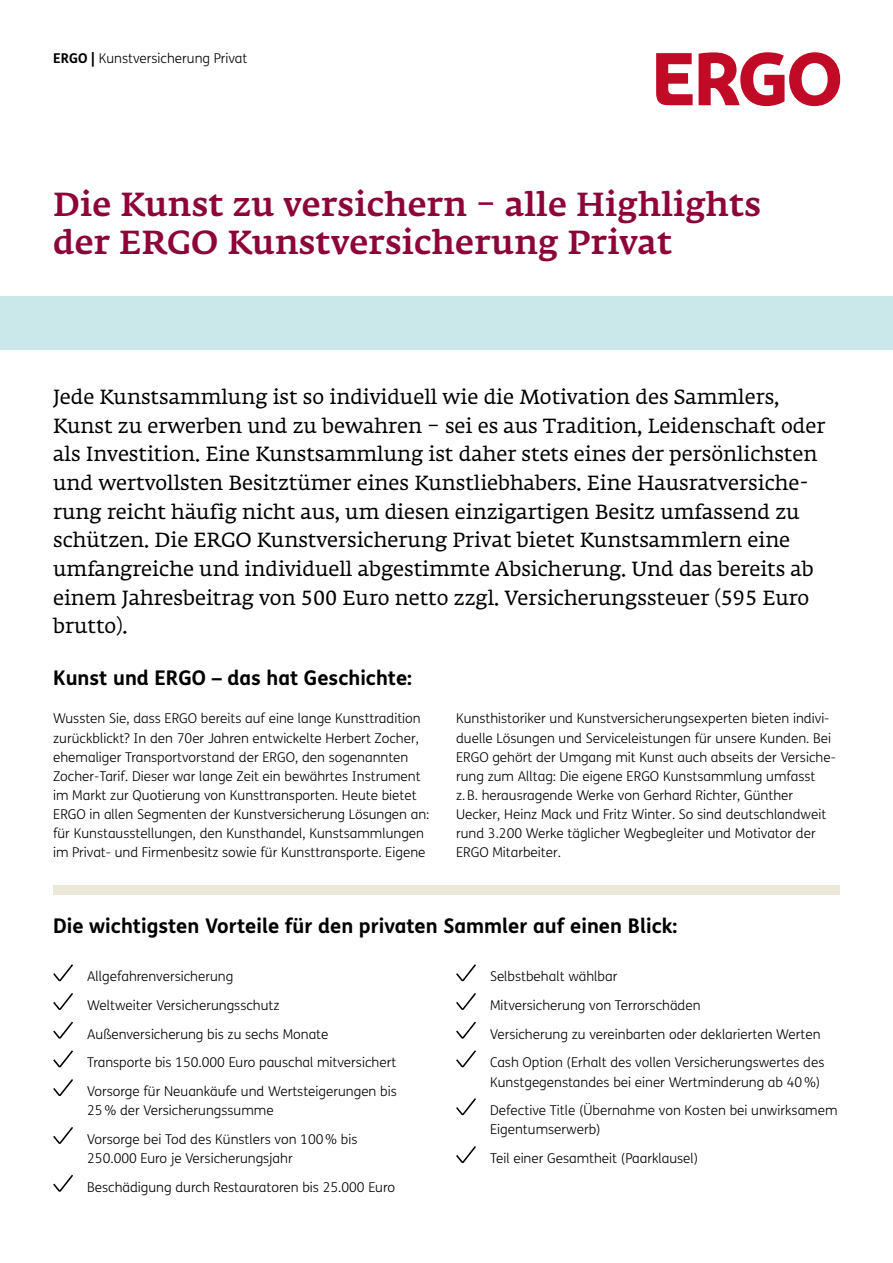
<style>
.page{position:relative;width:893px;height:1263px;background:#fff}
.page>*{position:absolute;margin:0;border:0;box-sizing:border-box;transform-origin:0 0}
.t1{font:500 33px/38.2px "Fedra Serif A Pro";letter-spacing:.01em;color:#8d0439}
.t2{font:20.25px/28.7px "Fedra Serif A Pro";color:#000}
.t3{font:700 20.25px "FS Me";color:#000}
.t4{font:300 13.5px/19.2px "FS Me";color:#000}
.s1{font-weight:700}
</style>
<div class="page">
<div style="left:0;top:297px;width:893px;height:53px;background:#cae7ea"></div>
<svg style="left:699px;top:52px;width:141px;height:54px"></svg>
<svg style="left:656px;top:53px;width:37px;height:52px"></svg>
<svg style="left:53px;top:964px;width:20px;height:17px"></svg>
<svg style="left:53px;top:993px;width:20px;height:17px"></svg>
<svg style="left:53px;top:1022px;width:20px;height:17px"></svg>
<svg style="left:53px;top:1050px;width:20px;height:17px"></svg>
<svg style="left:53px;top:1079px;width:20px;height:17px"></svg>
<svg style="left:53px;top:1127px;width:20px;height:17px"></svg>
<svg style="left:53px;top:1175px;width:20px;height:17px"></svg>
<svg style="left:456px;top:964px;width:20px;height:17px"></svg>
<svg style="left:456px;top:993px;width:20px;height:17px"></svg>
<svg style="left:456px;top:1022px;width:20px;height:17px"></svg>
<svg style="left:456px;top:1050px;width:20px;height:17px"></svg>
<svg style="left:456px;top:1098px;width:20px;height:17px"></svg>
<svg style="left:456px;top:1146px;width:20px;height:17px"></svg>
<div style="left:53px;top:885px;width:787px;height:10px;background:#ece8d8"></div>
<p class="t4" style="left:53px;top:49px;width:196px"><span class="s1">ERGO |</span> Kunstversicherung Privat</p>
<h1 class="t1" style="left:53px;top:185px;width:709px">Die Kunst zu versichern – alle Highlights der ERGO Kunstversicherung Privat</h1>
<p class="t2" style="left:53px;top:382px;width:774px">Jede Kunstsammlung ist so individuell wie die Motivation des Sammlers, Kunst zu erwerben und zu bewahren – sei es aus Tradition, Leidenschaft oder als Investition. Eine Kunstsammlung ist daher stets eines der persönlichsten und wertvollsten Besitztümer eines Kunstliebhabers. Eine Hausratversiche&shy;rung reicht häufig nicht aus, um diesen einzigartigen Besitz umfassend zu schützen. Die ERGO Kunstversicherung Privat bietet Kunstsammlern eine umfangreiche und individuell abgestimmte Absicherung. Und das bereits ab einem Jahresbeitrag von 500 Euro netto zzgl. Versicherungssteuer (595 Euro brutto).</p>
<h2 class="t3" style="left:53px;top:662px;width:360px">Kunst und ERGO – das hat Geschichte:</h2>
<p class="t4" style="left:53px;top:709px;width:378px">Wussten Sie, dass ERGO bereits auf eine lange Kunsttradition zurückblickt? In den 70er Jahren entwickelte Herbert Zocher, ehemaliger Transportvorstand der ERGO, den sogenannten Zocher-Tarif. Dieser war lange Zeit ein bewährtes Instrument im Markt zur Quotierung von Kunsttransporten. Heute bietet ERGO in allen Segmenten der Kunstversicherung Lösungen an: für Kunstausstellungen, den Kunsthandel, Kunstsammlungen im Privat- und Firmenbesitz sowie für Kunsttransporte. Eigene</p>
<p class="t4" style="left:456px;top:709px;width:381px">Kunsthistoriker und Kunstversicherungsexperten bieten indivi&shy;duelle Lösungen und Serviceleistungen für unsere Kunden. Bei ERGO gehört der Umgang mit Kunst auch abseits der Versiche&shy;rung zum Alltag: Die eigene ERGO Kunstsammlung umfasst z.B. herausragende Werke von Gerhard Richter, Günther Uecker, Heinz Mack und Fritz Winter. So sind deutschlandweit rund 3.200 Werke täglicher Wegbegleiter und Motivator der ERGO Mitarbeiter.</p>
<h2 class="t3" style="left:53px;top:910px;width:626px">Die wichtigsten Vorteile für den privaten Sammler auf einen Blick:</h2>
<p class="t4" style="left:87px;top:962px;width:311px;line-height:28.7px">Allgefahrenversicherung<br>Weltweiter Versicherungsschutz Außenversicherung bis zu sechs Monate<br>Transporte bis 150.000 Euro pauschal mitversichert Vorsorge für Neuankäufe und Wertsteigerungen bis</p>
<p class="t4" style="left:87px;top:1096px;width:272px;line-height:28.7px">25% der Versicherungssumme<br>Vorsorge bei Tod des Künstlers von 100% bis</p>
<p class="t4" style="left:87px;top:1143px;width:309px;line-height:28.7px">250.000 Euro je Versicherungsjahr<br>Beschädigung durch Restauratoren bis 25.000 Euro</p>
<p class="t4" style="left:490px;top:962px;width:336px;line-height:28.7px">Selbstbehalt wählbar<br>Mitversicherung von Terrorschäden<br>Versicherung zu vereinbarten oder deklarierten Werten Cash Option (Erhalt des vollen Versicherungswertes des</p>
<p class="t4" style="left:490px;top:1067px;width:349px;line-height:28.7px">Kunstgegenstandes bei einer Wertminderung ab 40%)<br>Defective Title (Übernahme von Kosten bei unwirksamem</p>
<p class="t4" style="left:490px;top:1115px;width:210px;line-height:28.7px">Eigentumserwerb)<br>Teil einer Gesamtheit (Paarklausel)</p>
</div>
